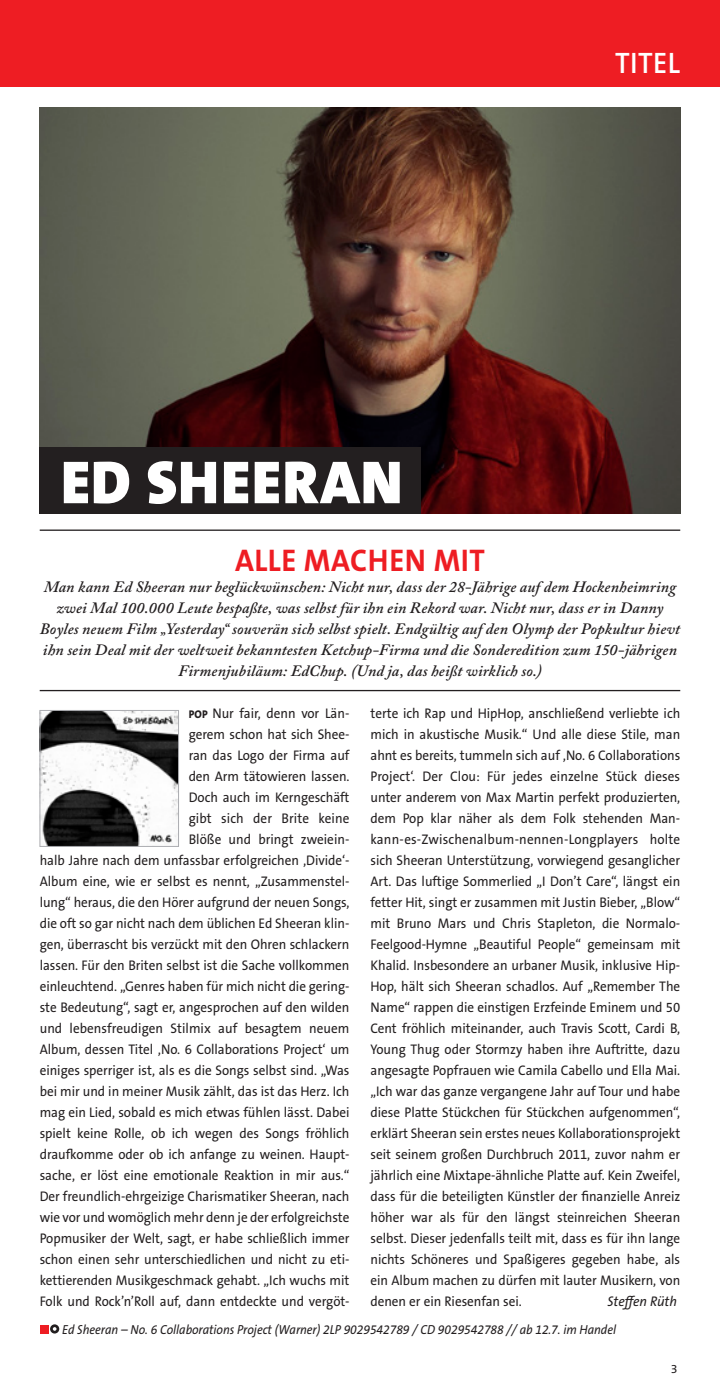
<style>
.page{position:relative;width:720px;height:1389px;background:#fff}
.page>*{position:absolute;margin:0;border:0;box-sizing:border-box;transform-origin:0 0}
.t1{font:900 61.25px "The Sans B Plus W9";letter-spacing:.02em;color:#fff}
.t2{font:700 31.5px "The Sans B Plus W7";letter-spacing:.015em;color:#ee1d23;scale:.96 1}
.t3{font:600 29.75px "The Sans B Plus W6";letter-spacing:.015em;color:#fff;scale:.96 1}
.t4{font:italic 600 15.75px/21px "Adobe Caslon Pro";letter-spacing:.01em;color:#231f20;text-align:center}
.t5{font:14px/21px "The Sans B Plus W5 Plain";letter-spacing:-.005em;color:#231f20;text-align:right;scale:.94 1}
.t6{font:italic 14px "The Sans B Plus W5 Plain";letter-spacing:-.005em;color:#231f20;scale:.96 1}
.t7{font:italic 13.12px "The Sans B Plus W5 Plain";letter-spacing:-.005em;color:#231f20;scale:.92 1}
.t8{font:12.25px "The Sans B Plus W5 Plain";color:#231f20}
.s1{font-family:"The Sans B Plus W8";font-weight:800;font-size:11.2px}
</style>
<div class="page">
<div style="left:0;top:0;width:719px;height:87px;background:#ee1d23"></div>
<img style="left:40px;top:108px;width:640px;height:406px">
<img style="left:42px;top:712px;width:135px;height:133px">
<div style="left:40px;top:710px;width:139px;height:137px;border:1px solid #acadb1"></div>
<div style="left:40px;top:1325px;width:9px;height:9px;background:#ee1d23"></div>
<svg style="left:50px;top:1324px;width:9px;height:10px"></svg>
<div style="left:40px;top:447px;width:381px;height:67px;background:#231f20"></div>
<hr style="left:40px;top:530px;width:640px;height:1px;background:#231f20">
<hr style="left:40px;top:690px;width:640px;height:1px;background:#231f20">
<h1 class="t1" style="left:61px;top:443px;width:343px">ED SHEERAN</h1>
<h3 class="t3" style="left:614px;top:44px;width:69px">TITEL</h3>
<h2 class="t2" style="left:235px;top:540px;width:261px">ALLE MACHEN MIT</h2>
<p class="t4" style="left:40px;top:576px;width:641px">Man kann Ed Sheeran nur beglückwünschen: Nicht nur, dass der 28-Jährige auf dem Hockenheimring zwei Mal 100.000 Leute bespaßte, was selbst für ihn ein Rekord war. Nicht nur, dass er in Danny Boyles neuem Film „Yesterday“ souverän sich selbst spielt. Endgültig auf den Olymp der Popkultur hievt ihn sein Deal mit der weltweit bekanntesten Ketchup-Firma und die Sonderedition zum 150-jährigen Firmenjubiläum: EdChup. (Und ja, das heißt wirklich so.)</p>
<p class="t5" style="left:40px;top:702px;width:331px"><span class="s1">POP</span> Nur fair, denn vor Län-<br>gerem schon hat sich Shee-<br>ran das Logo der Firma auf<br>den Arm tätowieren lassen.<br>Doch auch im Kerngeschäft<br>gibt sich der Brite keine<br>Blöße und bringt zweiein-<br>halb Jahre nach dem unfassbar erfolgreichen ‚Divide‘- Album eine, wie er selbst es nennt, „Zusammenstel&shy;lung“ heraus, die den Hörer aufgrund der neuen Songs, die oft so gar nicht nach dem üblichen Ed Sheeran klin&shy;gen, überrascht bis verzückt mit den Ohren schlackern lassen. Für den Briten selbst ist die Sache vollkommen einleuchtend. „Genres haben für mich nicht die gering&shy;ste Bedeutung“, sagt er, angesprochen auf den wilden und lebensfreudigen Stilmix auf besagtem neuem Album, dessen Titel ‚No. 6 Collaborations Project‘ um einiges sperriger ist, als es die Songs selbst sind. „Was bei mir und in meiner Musik zählt, das ist das Herz. Ich mag ein Lied, sobald es mich etwas fühlen lässt. Dabei spielt keine Rolle, ob ich wegen des Songs fröhlich draufkomme oder ob ich anfange zu weinen. Haupt&shy;sache, er löst eine emotionale Reaktion in mir aus.“ Der freundlich-ehrgeizige Charismatiker Sheeran, nach wie vor und womöglich mehr denn je der erfolgreichste Popmusiker der Welt, sagt, er habe schließlich immer schon einen sehr unterschiedlichen und nicht zu eti&shy;kettierenden Musikgeschmack gehabt. „Ich wuchs mit Folk und Rock’n’Roll auf, dann entdeckte und vergöt-</p>
<p class="t5" style="left:370px;top:702px;width:331px;text-align:justify">terte ich Rap und HipHop, anschließend verliebte ich mich in akustische Musik.“ Und alle diese Stile, man ahnt es bereits, tummeln sich auf ‚No. 6 Collaborations Project‘. Der Clou: Für jedes einzelne Stück dieses unter anderem von Max Martin perfekt produzierten, dem Pop klar näher als dem Folk stehenden Man&shy;kann-es-Zwischenalbum-nennen-Longplayers holte sich Sheeran Unterstützung, vorwiegend gesanglicher Art. Das luftige Sommerlied „I Don’t Care“, längst ein fetter Hit, singt er zusammen mit Justin Bieber, „Blow“ mit Bruno Mars und Chris Stapleton, die Normalo-Feelgood-Hymne „Beautiful People“ gemeinsam mit Khalid. Insbesondere an urbaner Musik, inklusive Hip-Hop, hält sich Sheeran schadlos. Auf „Remember The Name“ rappen die einstigen Erzfeinde Eminem und 50<br>Cent fröhlich miteinander, auch Travis Scott, Cardi B, Young Thug oder Stormzy haben ihre Auftritte, dazu angesagte Popfrauen wie Camila Cabello und Ella Mai. „Ich war das ganze vergangene Jahr auf Tour und habe diese Platte Stückchen für Stückchen aufgenommen“, erklärt Sheeran sein erstes neues Kollaborationsprojekt seit seinem großen Durchbruch 2011, zuvor nahm er jährlich eine Mixtape-ähnliche Platte auf. Kein Zweifel, dass für die beteiligten Künstler der finanzielle Anreiz höher war als für den längst steinreichen Sheeran selbst. Dieser jedenfalls teilt mit, dass es für ihn lange nichts Schöneres und Spaßigeres gegeben habe, als ein Album machen zu dürfen mit lauter Musikern, von denen er ein Riesenfan sei.</p>
<p class="t6" style="left:607px;top:1292px;width:74px">Steffen Rüth</p>
<p class="t7" style="left:62px;top:1321px;width:603px">Ed Sheeran – No. 6 Collaborations Project (Warner) 2LP 9029542789 / CD 9029542788 // ab 12.7. im Handel</p>
<p class="t8" style="left:670px;top:1361px;width:8px">3</p>
</div>
